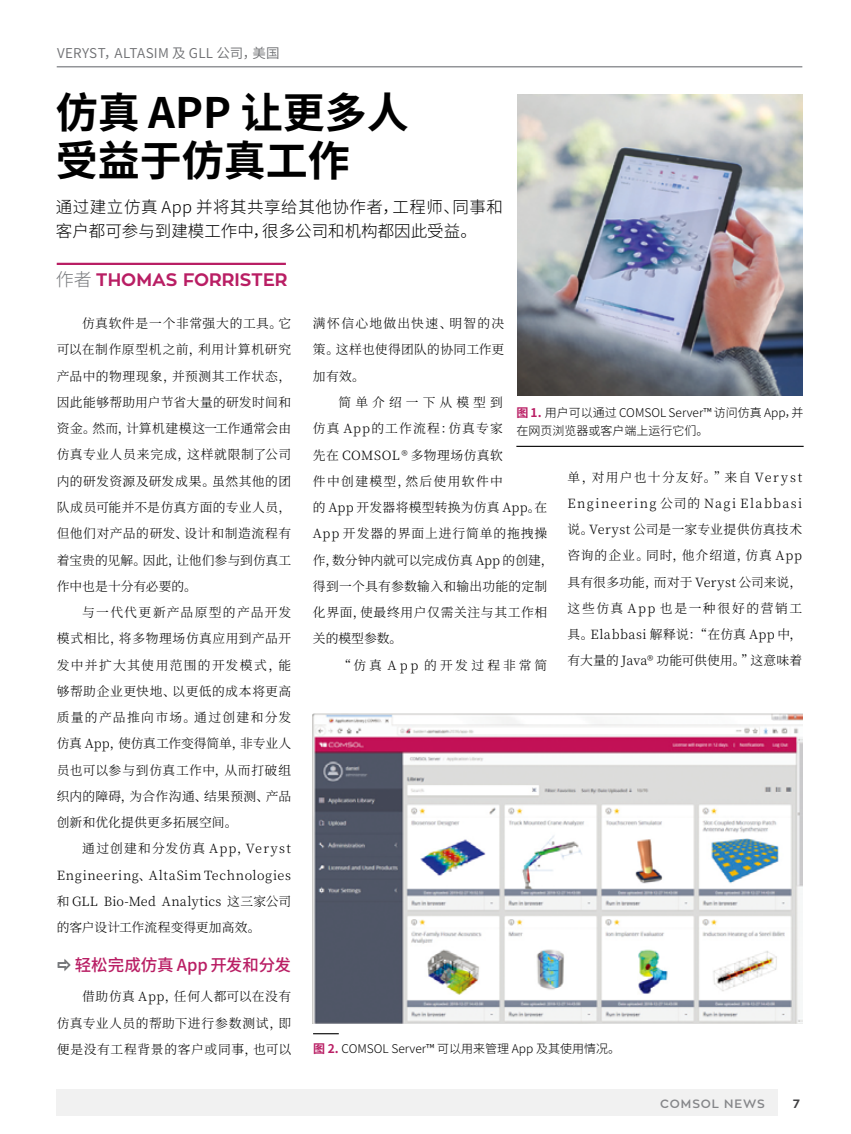
<style>
.page{position:relative;width:851px;height:1134px;background:#fff}
.page>*{position:absolute;margin:0;border:0;box-sizing:border-box;transform-origin:0 0}
.t1{font:700 42px/48px "Source Han Sans CN";color:#000}
.t2{font:700 18px "Zona Pro";color:#b91e64}
.t3{font:300 16.5px/24px "Source Han Sans CN";color:#000}
.t4{font:500 16.5px "Source Han Sans CN";letter-spacing:-.005em;color:#b91e64}
.t5{font:13.5px "Source Han Sans CN";letter-spacing:.015em;color:#6d6e71}
.t6{font:300 12.75px/26.2px "Source Han Serif SC";letter-spacing:.03em;color:#000;text-align:justify}
.t7{font:300 12.75px "Source Han Serif SC";letter-spacing:.235em;color:#000}
.t8{font:300 12px/18px "Source Han Sans CN";color:#000}
.t9{font:600 12px "Zona Pro";letter-spacing:.075em;color:#858689}
.t10{font:700 12px "Zona Pro";color:#404042}
.s1{font-family:"Source Han Sans CN";font-weight:300;color:#787a7d}
.s2{font-weight:700;color:#b91e64}
</style>
<div class="page">
<div style="left:56px;top:1089px;width:722px;height:27px;background:#ebebec"></div>
<hr style="left:57px;top:66px;width:745px;height:2px;background:#939598">
<img style="left:313px;top:713px;width:489px;height:311px">
<svg style="left:313px;top:1033px;width:26px;height:1px"></svg>
<img style="left:517px;top:95px;width:285px;height:300px">
<hr style="left:516px;top:446px;width:287px;height:1px;background:#000">
<hr style="left:57px;top:263px;width:229px;height:2px;background:#b91e64">
<svg style="left:57px;top:959px;width:14px;height:12px"></svg>
<p class="t5" style="left:57px;top:46px;width:224px">VERYST，ALTASI M 及 GLL 公司，美国</p>
<h1 class="t1" style="left:56px;top:90px;width:354px">仿真 App 让更多人受益于仿真工作</h1>
<p class="t3" style="left:56px;top:195px;width:448px">通过建立仿真 App 并将其共享给其他协作者，工程师、同事和客户都可参与到建模工作中，很多公司和机构都因此受益。</p>
<h2 class="t2" style="left:56px;top:268px;width:233px"><span class="s1">作者</span> THOMAS FORRISTER</h2>
<p class="t6" style="left:57px;top:311px;width:236px;text-indent:26px">仿真软件是一个非常强大的工具。它可以在制作原型机之前，利用计算机研究产品中的物理现象，并预测其工作状态，因此能够帮助用户节省大量的研发时间和资金。然而，计算机建模这一工作通常会由仿真专业人员来完成，这样就限制了公司内的研发资源及研发成果。虽然其他的团队成员可能并不是仿真方面的专业人员，但他们对产品的研发、设计和制造流程有着宝贵的见解。因此，让他们参与到仿真工作中也是十分有必要的。</p>
<p class="t6" style="left:57px;top:599px;width:236px;text-indent:26px">与一代代更新产品原型的产品开发模式相比，将多物理场仿真应用到产品开发中并扩大其使用范围的开发模式，能够帮助企业更快地、以更低的成本将更高质量的产品推向市场。通过创建和分发仿真 App，使仿真工作变得简单，非专业人员也可以参与到仿真工作中，从而打破组织内的障碍，为合作沟通、结果预测、产品创新和优化提供更多拓展空间。</p>
<p class="t6" style="left:57px;top:836px;width:236px;text-indent:26px">通过创建和分发仿真 App，Veryst Engineering、AltaSim Technologies和 GLL Bio-Med Analytics 这三家公司的客户设计工作流程变得更加高效。</p>
<p class="t4" style="left:75px;top:956px;width:218px">轻松完成仿真 App 开发和分发</p>
<p class="t6" style="left:57px;top:984px;width:236px;text-indent:26px">借助仿真 App，任何人都可以在没有仿真专业人员的帮助下进行参数测试，即便是没有工程背景的客户或同事，也可以</p>
<p class="t6" style="left:313px;top:311px;width:193px">满怀信心地做出快速、明智的决策。这样也使得团队的协同工作更加有效。</p>
<p class="t6" style="left:313px;top:389px;width:242px;text-align:left;text-indent:26px">简单介绍一下从模型到<br>仿真 App的工作流程：仿真专家<br>先在 COMSOL® 多物理场仿真软<br>件中创建模型，然后使用软件中<br>的 App 开发器将模型转换为仿真 App。在<br>App 开发器的界面上进行简单的拖拽操作，数分钟内就可以完成仿真 App 的创建，得到一个具有参数输入和输出功能的定制化界面，使最终用户仅需关注与其工作相关的模型参数。</p>
<p class="t7" style="left:338px;top:658px;width:210px">“仿真 App 的开发过程非常简</p>
<p class="t8" style="left:516px;top:404px;width:289px"><span class="s2">图 1.</span> 用户可以通过 COMSOL Server™ 访问仿真 App，并在网页浏览器或客户端上运行它们。</p>
<p class="t6" style="left:567px;top:464px;width:236px">单，对用户也十分友好。”来自 Veryst Engineering 公司的 Nagi Elabbasi说。Veryst 公司是一家专业提供仿真技术咨询的企业。同时，他介绍道，仿真 App具有很多功能，而对于 Veryst 公司来说，这些仿真 App 也是一种很好的营销工具。Elabbasi 解释说：“在仿真 App 中，有大量的 Java® 功能可供使用。”这意味着</p>
<p class="t8" style="left:313px;top:1040px;width:308px"><span class="s2">图 2.</span> COMSOL Server™ 可以用来管理 App 及其使用情况。</p>
<p class="t9" style="left:660px;top:1096px;width:106px">COMSOL NEWS</p>
<p class="t10" style="left:792px;top:1096px;width:9px">7</p>
</div>
